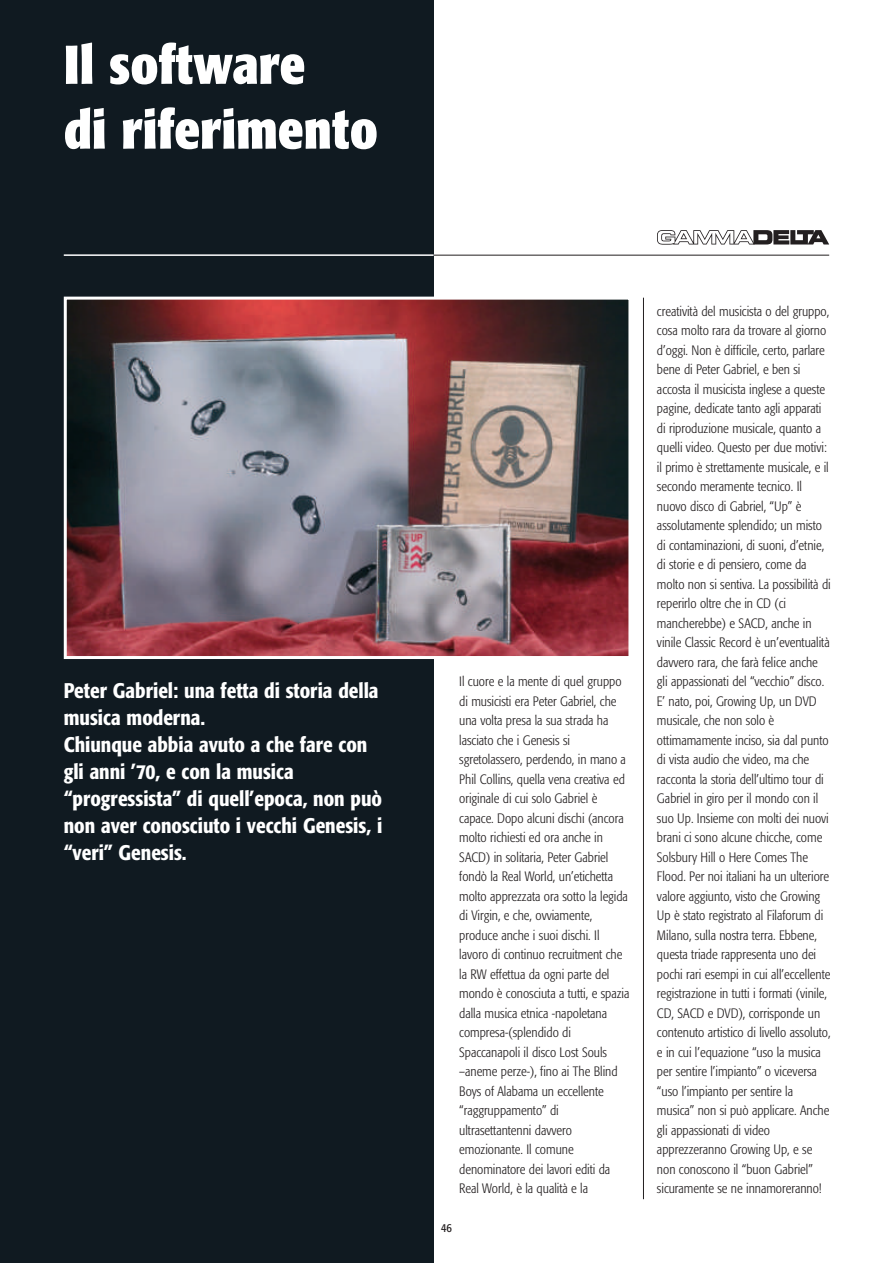
<style>
.page{position:relative;width:893px;height:1263px;background:#fff}
.page>*{position:absolute;margin:0;border:0;box-sizing:border-box;transform-origin:0 0}
.t1{font:700 condensed 54px/64.8px "Formata";color:#fff}
.t2{font:500 condensed 21px/27px "Formata";color:#fff}
.t3{font:300 condensed 13.5px/19.5px "Formata";color:#231f20}
.t4{font:condensed 12px "Formata";color:#231f20}
</style>
<div class="page">
<div style="left:0;top:0;width:434px;height:1263px;background:#101a21"></div>
<hr style="left:64px;top:254px;width:370px;height:2px;background:#fff">
<hr style="left:434px;top:255px;width:395px;height:1px;background:#231f20">
<hr style="left:643px;top:298px;width:1px;height:901px;background:#231f20">
<img style="left:68px;top:301px;width:559px;height:354px">
<div style="left:64px;top:297px;width:567px;height:362px;border:3px solid #fff"></div>
<svg style="left:657px;top:230px;width:172px;height:15px"></svg>
<h1 class="t1" style="left:64px;top:37px;width:316px">Il software<br>di riferimento</h1>
<h2 class="t2" style="left:64px;top:679px;width:320px">Peter Gabriel: una fetta di storia della musica moderna.<br>Chiunque abbia avuto a che fare con gli anni ’70, e con la musica “progressista” di quell’epoca, non può non aver conosciuto i vecchi Genesis, i “veri” Genesis.</h2>
<p class="t3" style="left:459px;top:672px;width:172px">Il cuore e la mente di quel gruppo di musicisti era Peter Gabriel, che una volta presa la sua strada ha lasciato che i Genesis si sgretolassero, perdendo, in mano a<br>Phil Collins, quella vena creativa ed originale di cui solo Gabriel è capace. Dopo alcuni dischi (ancora molto richiesti ed ora anche in<br>SACD) in solitaria, Peter Gabriel fondò la Real World, un’etichetta molto apprezzata ora sotto la legida di Virgin, e che, ovviamente, produce anche i suoi dischi. Il lavoro di continuo recruitment che la RW effettua da ogni parte del mondo è conosciuta a tutti, e spazia dalla musica etnica -napoletana compresa-(splendido di<br>Spaccanapoli il disco Lost Souls –aneme perze-), fino ai The Blind<br>Boys of Alabama un eccellente “raggruppamento” di ultrasettantenni davvero emozionante. Il comune denominatore dei lavori editi da<br>Real World, è la qualità e la</p>
<p class="t4" style="left:441px;top:1223px;width:12px">46</p>
<p class="t3" style="left:657px;top:302px;width:175px">creatività del musicista o del gruppo, cosa molto rara da trovare al giorno d’oggi. Non è difficile, certo, parlare bene di Peter Gabriel, e ben si accosta il musicista inglese a queste pagine, dedicate tanto agli apparati di riproduzione musicale, quanto a quelli video. Questo per due motivi: il primo è strettamente musicale, e il secondo meramente tecnico. Il nuovo disco di Gabriel, “Up” è assolutamente splendido; un misto di contaminazioni, di suoni, d’etnie, di storie e di pensiero, come da molto non si sentiva. La possibilità di reperirlo oltre che in CD (ci mancherebbe) e SACD, anche in vinile Classic Record è un’eventualità davvero rara, che farà felice anche gli appassionati del “vecchio” disco.<br>E’ nato, poi, Growing Up, un DVD musicale, che non solo è ottimamamente inciso, sia dal punto di vista audio che video, ma che racconta la storia dell’ultimo tour di Gabriel in giro per il mondo con il suo Up. Insieme con molti dei nuovi brani ci sono alcune chicche, come Solsbury Hill o Here Comes The Flood. Per noi italiani ha un ulteriore valore aggiunto, visto che Growing Up è stato registrato al Filaforum di Milano, sulla nostra terra. Ebbene, questa triade rappresenta uno dei pochi rari esempi in cui all’eccellente registrazione in tutti i formati (vinile, CD, SACD e DVD), corrisponde un contenuto artistico di livello assoluto, e in cui l’equazione “uso la musica per sentire l’impianto” o viceversa “uso l’impianto per sentire la musica” non si può applicare. Anche gli appassionati di video apprezzeranno Growing Up, e se non conoscono il “buon Gabriel” sicuramente se ne innamoreranno!</p>
</div>
